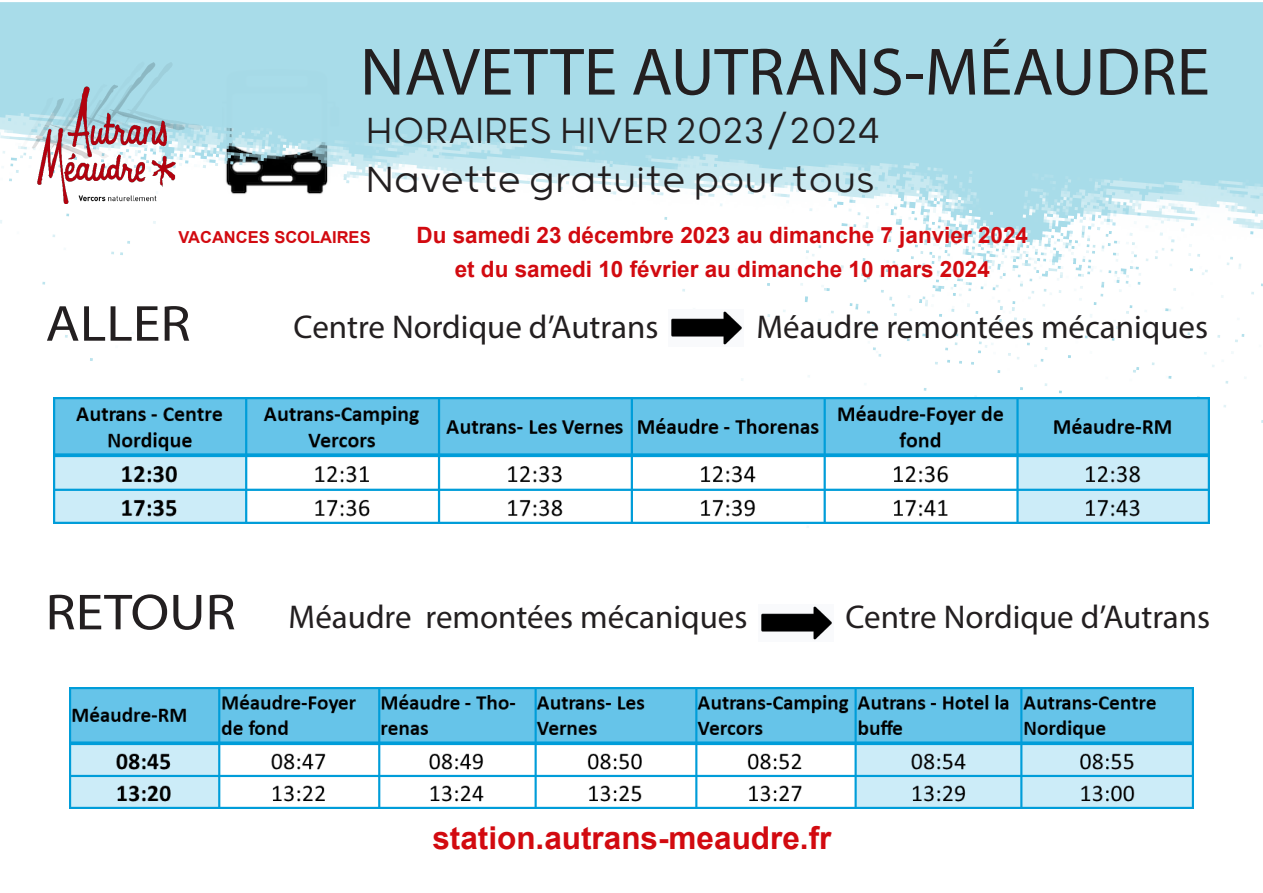
<style>
.page{position:relative;width:1263px;height:893px;background:#fff}
.page>*{position:absolute;margin:0;border:0;box-sizing:border-box;transform-origin:0 0}
.t1{font:67.5px "Myriad Pro";color:#231f20}
.t2{font:51px "Myriad Pro";color:#231f20;scale:1.1 1}
.t3{font:300 43.5px "Grold";color:#231f20}
.t4{font:33px "Myriad Pro";color:#231f20}
.t5{font:700 31.5px "Arial";color:#d20a10}
.t6{font:700 22.5px "Arial";color:#d20a10}
.t7{font:700 16.5px "Arial";color:#d20a10}
</style>
<div class="page">
<img style="left:0;top:2px;width:1263px;height:526px">
<img style="left:668px;top:310px;width:76px;height:36px">
<img style="left:53px;top:398px;width:1156px;height:125px">
<img style="left:761px;top:606px;width:71px;height:34px">
<img style="left:21px;top:61px;width:180px;height:142px">
<img style="left:69px;top:687px;width:1124px;height:121px">
<p class="t1" style="left:360px;top:30px;width:851px">NAVETTE AUTRANS-MÉAUDRE</p>
<p class="t3" style="left:366px;top:106px;width:515px">HORAIRES HIVER 2023/2024</p>
<p class="t3" style="left:366px;top:154px;width:510px">Navette gratuite pour tous</p>
<p class="t6" style="left:416px;top:219px;width:613px">Du samedi 23 décembre 2023 au dimanche 7 janvier 2024</p>
<p class="t6" style="left:455px;top:254px;width:537px">et du samedi 10 février au dimanche 10 mars 2024</p>
<p class="t7" style="left:178px;top:226px;width:194px">VACANCES SCOLAIRES</p>
<p class="t2" style="left:45px;top:292px;width:133px">ALLER</p>
<p class="t4" style="left:294px;top:306px;width:366px">Centre Nordique d’Autrans</p>
<p class="t4" style="left:756px;top:306px;width:453px">Méaudre remontées mécaniques</p>
<p class="t2" style="left:45px;top:581px;width:174px">RETOUR</p>
<p class="t4" style="left:289px;top:597px;width:460px">Méaudre remontées mécaniques</p>
<p class="t4" style="left:845px;top:597px;width:366px">Centre Nordique d’Autrans</p>
<p class="t5" style="left:432px;top:816px;width:401px">station.autrans-meaudre.fr</p>
</div>
